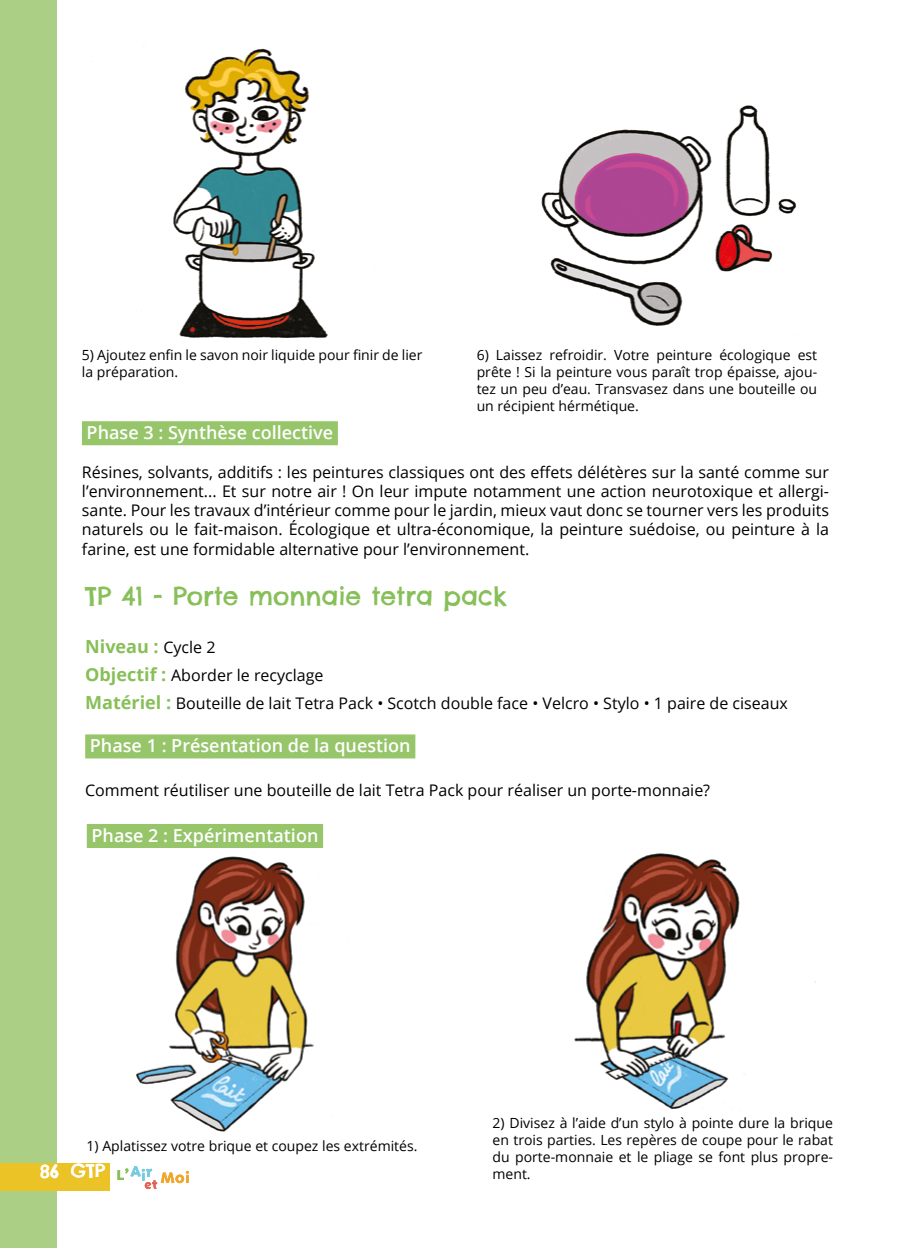
<style>
.page{position:relative;width:908px;height:1248px;background:#fff}
.page>*{position:absolute;margin:0;border:0;box-sizing:border-box;transform-origin:0 0}
.t1{font:25px "Chelsea Market";color:#87bf58}
.t2{font:600 18px "Open Sans";color:#fff}
.t3{font:700 18px "Open Sans";color:#87bf58}
.t4{font:18px "Chelsea Market";color:#fff}
.t5{font:16px/19.2px "Open Sans";color:#000;text-align:justify}
.t6{font:14px/16.8px "Open Sans";color:#000;text-align:justify}
.s1{font-weight:400;font-size:16px;color:#000}
.s2{font-weight:700;font-size:18px;color:#87bf58}
</style>
<div class="page">
<div style="left:0;top:0;width:56px;height:1247px;background:#aacf85"></div>
<div style="left:0;top:1162px;width:109px;height:28px;background:#ebc327"></div>
<svg style="left:117px;top:1166px;width:72px;height:22px"></svg>
<div style="left:85px;top:734px;width:330px;height:24px;background:#96c56a"></div>
<img style="left:90px;top:836px;width:234px;height:296px">
<img style="left:574px;top:853px;width:242px;height:256px">
<div style="left:87px;top:823px;width:236px;height:24px;background:#96c56a"></div>
<div style="left:82px;top:421px;width:256px;height:24px;background:#96c56a"></div>
<img style="left:173px;top:48px;width:155px;height:290px">
<img style="left:541px;top:105px;width:255px;height:221px">
<p class="t6" style="left:82px;top:346px;width:342px">5) Ajoutez enfin le savon noir liquide pour finir de lier la préparation.</p>
<p class="t6" style="left:476px;top:346px;width:342px">6) Laissez refroidir. Votre peinture écologique est prête ! Si la peinture vous paraît trop épaisse, ajou&shy;tez un peu d’eau. Transvasez dans une bouteille ou un récipient hérmétique.</p>
<p class="t2" style="left:87px;top:420px;width:248px">Phase 3 : Synthèse collective</p>
<p class="t5" style="left:82px;top:462px;width:748px">Résines, solvants, additifs : les peintures classiques ont des effets délétères sur la santé comme sur l’environnement... Et sur notre air ! On leur impute notamment une action neurotoxique et allergi&shy;sante. Pour les travaux d’intérieur comme pour le jardin, mieux vaut donc se tourner vers les produits naturels ou le fait-maison. Écologique et ultra-économique, la peinture suédoise, ou peinture à la farine, est une formidable alternative pour l’environnement.</p>
<p class="t1" style="left:85px;top:580px;width:423px">TP 41 - Porte monnaie tetra pack</p>
<p class="t3" style="left:85px;top:634px;width:132px">Niveau : <span class="s1">Cycle 2</span></p>
<p class="t5" style="left:85px;top:665px;width:240px"><span class="s2">Objectif :</span> Aborder le recyclage</p>
<p class="t5" style="left:85px;top:693px;width:704px"><span class="s2">Matériel :</span> Bouteille de lait Tetra Pack • Scotch double face • Velcro • Stylo • 1 paire de ciseaux</p>
<p class="t2" style="left:90px;top:733px;width:322px">Phase 1 : Présentation de la question</p>
<p class="t5" style="left:85px;top:779px;width:626px">Comment réutiliser une bouteille de lait Tetra Pack pour réaliser un porte-monnaie?</p>
<p class="t2" style="left:91px;top:823px;width:228px">Phase 2 : Expérimentation</p>
<p class="t6" style="left:87px;top:1136px;width:332px">1) Aplatissez votre brique et coupez les extrémités.</p>
<p class="t4" style="left:40px;top:1159px;width:66px">86 GTP</p>
<p class="t6" style="left:492px;top:1114px;width:342px">2) Divisez à l’aide d’un stylo à pointe dure la brique en trois parties. Les repères de coupe pour le rabat du porte-monnaie et le pliage se font plus propre&shy;ment.</p>
</div>
